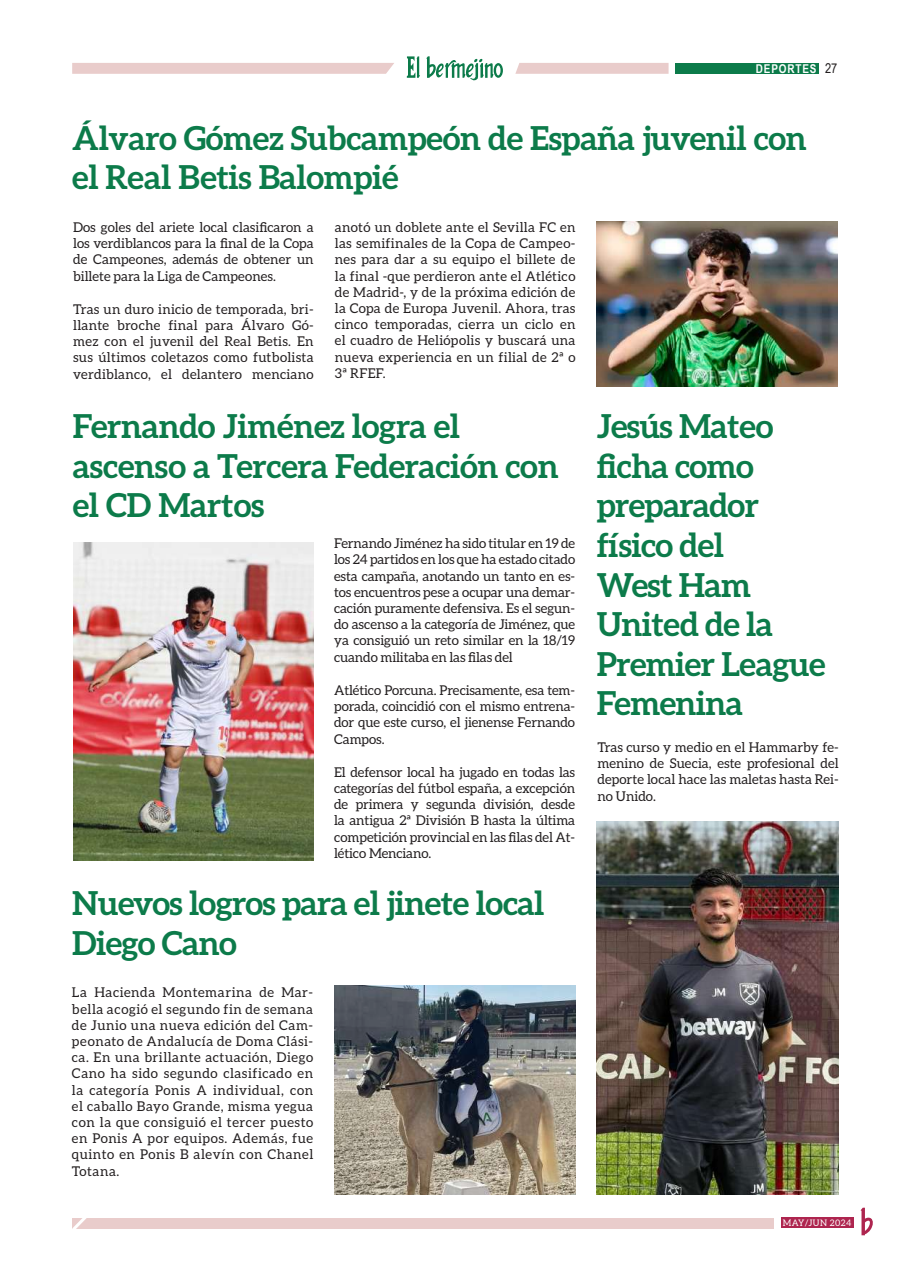
<style>
.page{position:relative;width:910px;height:1280px;background:#fff}
.page>*{position:absolute;margin:0;border:0;box-sizing:border-box;transform-origin:0 0}
.t1{font:700 33px/39.6px "Aleo";letter-spacing:-.015em;color:#0c7b4a}
.t2{font:13.5px/16.2px "Aleo";color:#231f20;text-align:justify}
.t3{font:13.5px "Arial Narrow";color:#231f20}
.t4{font:700 12.15px "Arial Narrow";letter-spacing:.07em;color:#fff}
.t5{font:9px "Aleo";letter-spacing:.05em;color:#fff}
</style>
<div class="page">
<div style="left:72px;top:1217px;width:702px;height:11px;background:#e9cccb"></div>
<svg style="left:72px;top:1217px;width:19px;height:11px"></svg>
<svg style="left:860px;top:1208px;width:13px;height:27px"></svg>
<div style="left:781px;top:1217px;width:73px;height:11px;background:#ae254f"></div>
<svg style="left:515px;top:63px;width:154px;height:11px;background:#e9cdcc"></svg>
<svg style="left:72px;top:63px;width:322px;height:11px;background:#e9cdcc"></svg>
<svg style="left:407px;top:56px;width:13px;height:22px"></svg>
<svg style="left:426px;top:56px;width:77px;height:25px"></svg>
<div style="left:675px;top:63px;width:143px;height:11px;background:#0c7b4a"></div>
<img style="left:597px;top:221px;width:240px;height:166px">
<img style="left:334px;top:985px;width:241px;height:210px">
<img style="left:73px;top:542px;width:240px;height:318px">
<img style="left:597px;top:821px;width:242px;height:374px">
<p class="t4" style="left:756px;top:59px;width:62px">DEPORTES</p>
<p class="t3" style="left:825px;top:58px;width:14px">27</p>
<h1 class="t1" style="left:72px;top:118px;width:736px">Álvaro Gómez Subcampeón de España juvenil con el Real Betis Balompié</h1>
<p class="t2" style="left:73px;top:219px;width:242px">Dos goles del ariete local clasificaron a los verdiblancos para la final de la Copa de Campeones, además de obtener un billete para la Liga de Campeones.</p>
<p class="t2" style="left:73px;top:301px;width:242px">Tras un duro inicio de temporada, bri&shy;llante broche final para Álvaro Gó&shy;mez con el juvenil del Real Betis. En sus últimos coletazos como futbolista verdiblanco, el delantero menciano</p>
<p class="t2" style="left:335px;top:219px;width:242px">anotó un doblete ante el Sevilla FC en las semifinales de la Copa de Campeo&shy;nes para dar a su equipo el billete de la final -que perdieron ante el Atlético de Madrid-, y de la próxima edición de la Copa de Europa Juvenil. Ahora, tras cinco temporadas, cierra un ciclo en el cuadro de Heliópolis y buscará una nueva experiencia en un filial de 2ª o 3ª RFEF.</p>
<h1 class="t1" style="left:73px;top:406px;width:487px">Fernando Jiménez logra el ascenso a Tercera Federación con el CD Martos</h1>
<p class="t2" style="left:334px;top:535px;width:242px">Fernando Jiménez ha sido titular en 19 de los 24 partidos en los que ha estado citado esta campaña, anotando un tanto en es&shy;tos encuentros pese a ocupar una demar&shy;cación puramente defensiva. Es el segun&shy;do ascenso a la categoría de Jiménez, que ya consiguió un reto similar en la 18/19 cuando militaba en las filas del</p>
<p class="t2" style="left:334px;top:682px;width:242px">Atlético Porcuna. Precisamente, esa tem&shy;porada, coincidió con el mismo entrena&shy;dor que este curso, el jienense Fernando Campos.</p>
<p class="t2" style="left:334px;top:764px;width:242px">El defensor local ha jugado en todas las categorías del fútbol españa, a excepción de primera y segunda división, desde la antigua 2ª División B hasta la última competición provincial en las filas del At&shy;lético Menciano.</p>
<h1 class="t1" style="left:597px;top:406px;width:230px">Jesús Mateo ficha como preparador físico del<br>West Ham<br>United de la<br>Premier League<br>Femenina</h1>
<p class="t2" style="left:597px;top:739px;width:243px">Tras curso y medio en el Hammarby fe&shy;menino de Suecia, este profesional del deporte local hace las maletas hasta Rei&shy;no Unido.</p>
<h1 class="t1" style="left:72px;top:883px;width:473px">Nuevos logros para el jinete local<br>Diego Cano</h1>
<p class="t2" style="left:72px;top:984px;width:243px">La Hacienda Montemarina de Mar&shy;bella acogió el segundo fin de semana de Junio una nueva edición del Cam&shy;peonato de Andalucía de Doma Clási&shy;ca. En una brillante actuación, Diego Cano ha sido segundo clasificado en la categoría Ponis A individual, con el caballo Bayo Grande, misma yegua con la que consiguió el tercer puesto en Ponis A por equipos. Además, fue quinto en Ponis B alevín con Chanel Totana.</p>
<p class="t5" style="left:783px;top:1218px;width:70px">MAY/JUN 2024</p>
</div>
